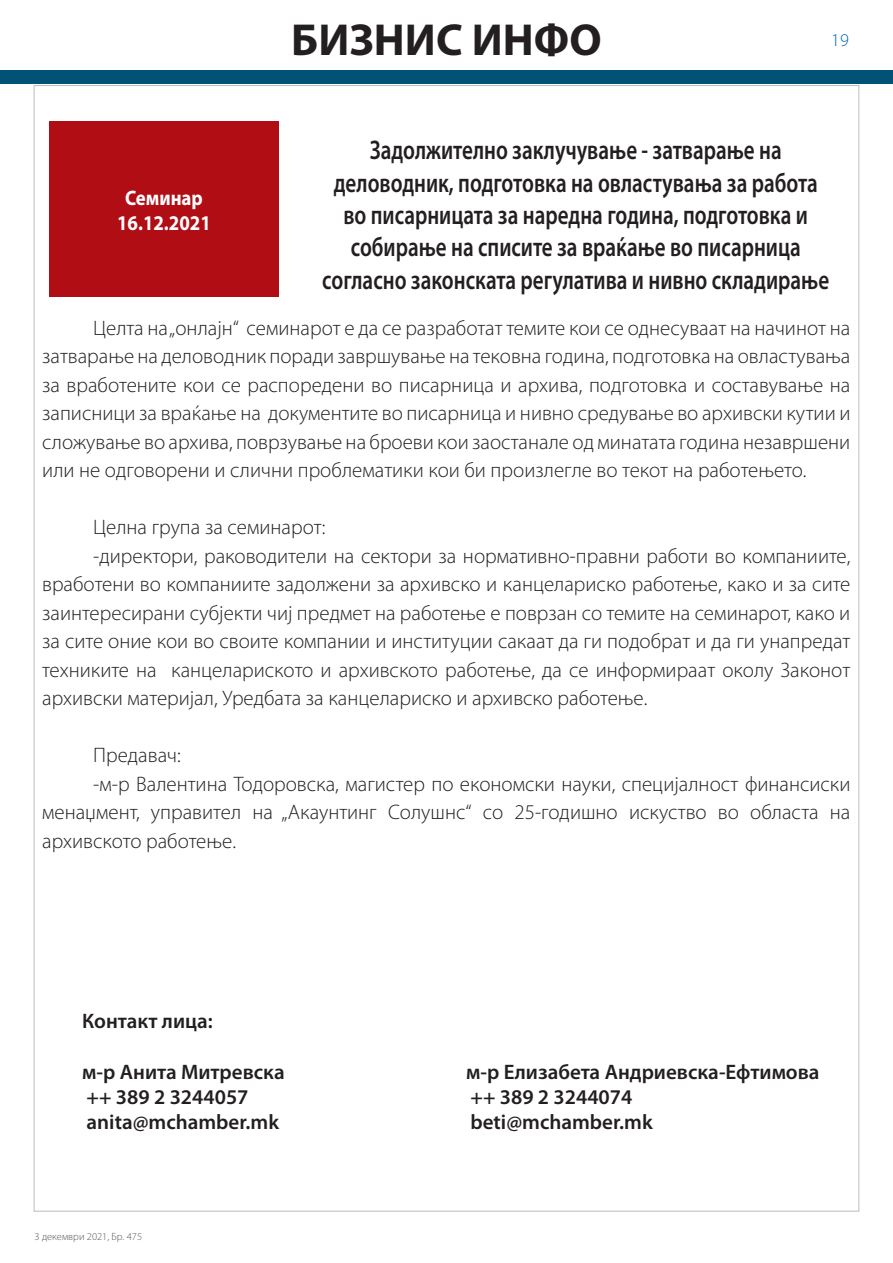
<style>
.page{position:relative;width:893px;height:1263px;background:#fff}
.page>*{position:absolute;margin:0;border:0;box-sizing:border-box;transform-origin:0 0}
.t1{font:700 45px "Myriad Pro";color:#231f20}
.t2{font:600 27px/32.4px "Myriad Pro";color:#231f20;text-align:center;scale:.78 1}
.t3{font:300 21px/28.5px "Myriad Pro";color:#231f20;text-align:justify}
.t4{font:600 21px/25.2px "Myriad Pro";color:#231f20}
.t5{font:700 21px/25.2px "Myriad Pro";color:#fff;text-align:center;scale:.9 1}
.t6{font:300 18px "Myriad Pro";color:#0167b4}
.t7{font:300 10.5px "Myriad Pro";color:#57585a}
</style>
<div class="page">
<div style="left:0;top:70px;width:893px;height:14px;background:#005376"></div>
<div style="left:49px;top:122px;width:230px;height:175px;background:#b00d15"></div>
<p class="t5" style="left:117px;top:184px;width:106px">Семинар<br>16.12.2021</p>
<h1 class="t1" style="left:291px;top:11px;width:312px">БИЗНИС ИНФО</h1>
<p class="t6" style="left:831px;top:29px;width:19px">19</p>
<p class="t2" style="left:322px;top:133px;width:652px">Задолжително заклучување - затварање на деловодник, подготовка на овластувања за работа во писарницата за наредна година, подготовка и собирање на списите за враќање во писарница согласно законската регулатива и нивно складирање</p>
<p class="t3" style="left:42px;top:313px;width:810px;text-indent:51px">Целта на „онлајн“ семинарот е да се разработат темите кои се однесуваат на начинот на затварање на деловодник поради завршување на тековна година, подготовка на овластувања за вработените кои се распоредени во писарница и архива, подготовка и составување на записници за враќање на документите во писарница и нивно средување во архивски кутии и сложување во архива, поврзување на броеви кои заостанале од минатата година незавршени или не одговорени и слични проблематики кои би произлегле во текот на работењето.</p>
<p class="t3" style="left:93px;top:513px;width:234px">Целна група за семинарот:</p>
<p class="t3" style="left:93px;top:541px;width:759px">-директори, раководители на сектори за нормативно-правни работи во компаниите,</p>
<p class="t3" style="left:42px;top:570px;width:810px">вработени во компаниите задолжени за архивско и канцелариско работење, како и за сите</p>
<p class="t3" style="left:42px;top:598px;width:810px">заинтересирани субјекти чиј предмет на работење е поврзан со темите на семинарот, како и</p>
<p class="t3" style="left:42px;top:627px;width:810px">за сите оние кои во своите компании и институции сакаат да ги подобрат и да ги унапредат</p>
<p class="t3" style="left:42px;top:655px;width:810px">техниките на канцелариското и архивското работење, да се информираат околу Законот</p>
<p class="t3" style="left:42px;top:684px;width:607px">архивски материјал, Уредбата за канцелариско и архивско работење.</p>
<p class="t3" style="left:93px;top:741px;width:89px">Предавач:</p>
<p class="t3" style="left:93px;top:769px;width:759px">-м-р Валентина Тодоровска, магистер по економски науки, специјалност финансиски</p>
<p class="t3" style="left:42px;top:798px;width:810px">менаџмент, управител на „Акаунтинг Солушнс“ со 25-годишно искуство во областа на</p>
<p class="t3" style="left:42px;top:826px;width:195px">архивското работење.</p>
<p class="t4" style="left:82px;top:1008px;width:132px">Контакт лица:</p>
<p class="t4" style="left:82px;top:1058px;width:204px">м-р Анита Митревска ++ 389 2 3244057 anita@mchamber.mk</p>
<p class="t4" style="left:466px;top:1058px;width:355px">м-р Елизабета Андриевска-Ефтимова ++ 389 2 3244074<br>beti@mchamber.mk</p>
<p class="t7" style="left:35px;top:1230px;width:109px">3 декември 2021, Бр. 475</p>
</div>
